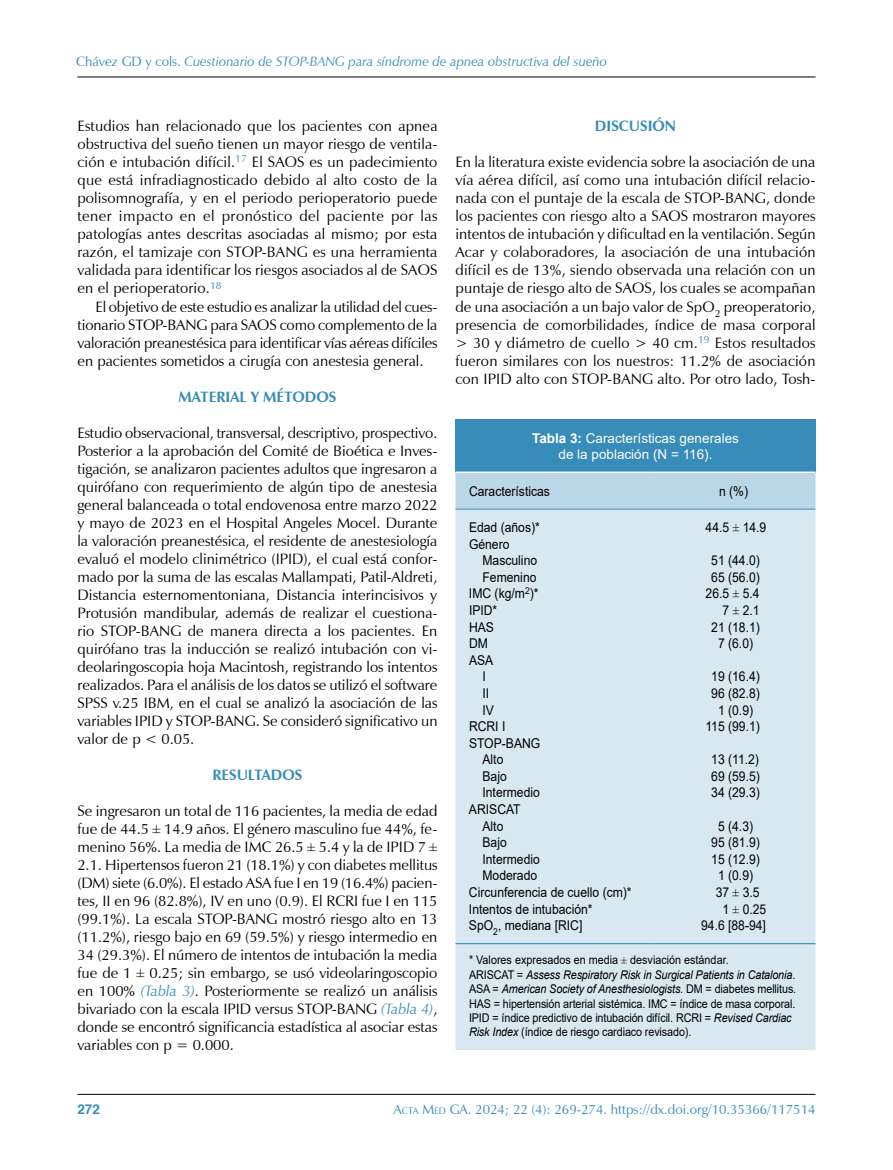
<style>
.page{position:relative;width:893px;height:1170px;background:#fff}
.page>*{position:absolute;margin:0;border:0;box-sizing:border-box;transform-origin:0 0}
.t1{font:15px/18px "Zapf Humanist 601 BT";color:#000;text-align:justify}
.t2{font:700 15px "Zapf Humanist 601 BT";color:#378cb9}
.t3{font:13.5px/16.6px "Arial";color:#000;scale:.9 1}
.t4{font:italic 13.5px "Zapf Humanist 601 BT";color:#378cb9}
.t5{font:13.5px "Zapf Humanist 601 BT";color:#378cb9}
.t6{font:13.5px/16.2px "Arial";color:#fff;text-align:center}
.t7{font:700 13.5px "Helvetica";color:#378cb9}
.t8{font:12px/14.4px "Arial";letter-spacing:-.01em;color:#000;scale:.9 1}
.s1{font-style:normal}
.s2{font-family:"Times New Roman"}
.s3{font-style:italic;color:#378cb9}
.s4{font-weight:700}
.s5{font-style:italic}
.s6{font-style:inherit}
.s7{font-size:9.45px}
</style>
<div class="page">
<hr style="left:77px;top:77px;width:738px;height:1px;background:#000">
<hr style="left:77px;top:1093px;width:738px;height:1px;background:#000">
<div style="left:455px;top:419px;width:360px;height:53px;background:#378cb9"></div>
<div style="left:455px;top:473px;width:360px;height:35px;background:#b9d7e6"></div>
<div style="left:455px;top:509px;width:360px;height:540px;background:#d7e8f1"></div>
<hr style="left:455px;top:508px;width:197px;height:1px;background:#378cb9">
<hr style="left:652px;top:508px;width:163px;height:1px;background:#378cb9">
<hr style="left:455px;top:471px;width:197px;height:2px;background:#fff">
<hr style="left:652px;top:471px;width:163px;height:2px;background:#fff">
<hr style="left:455px;top:943px;width:197px;height:1px;background:#378cb9">
<hr style="left:652px;top:943px;width:163px;height:1px;background:#378cb9">
<p class="t4" style="left:76px;top:53px;width:532px"><span class="s1">Chávez GD y cols.</span> Cuestionario de STOP-BANG para síndrome de apnea obstructiva del sueño</p>
<p class="t1" style="left:77px;top:117px;width:362px">Estudios han relacionado que los pacientes con apnea obstructiva del sueño tienen un mayor riesgo de ventila&shy;ción e intubación difícil.<sup>17</sup> El SAOS es un padecimiento que está infradiagnosticado debido al alto costo de la polisomnografía, y en el periodo perioperatorio puede tener impacto en el pronóstico del paciente por las patologías antes descritas asociadas al mismo; por esta razón, el tamizaje con STOP-BANG es una herramienta validada para identificar los riesgos asociados al de SAOS en el perioperatorio.<sup>18</sup></p>
<p class="t1" style="left:77px;top:297px;width:362px;text-indent:18px">El objetivo de este estudio es analizar la utilidad del cues&shy;tionario STOP-BANG para SAOS como complemento de la valoración preanestésica para identificar vías aéreas difíciles en pacientes sometidos a cirugía con anestesia general.</p>
<p class="t2" style="left:178px;top:387px;width:159px">MATERIAL Y MÉTODOS</p>
<p class="t1" style="left:77px;top:423px;width:362px">Estudio observacional, transversal, descriptivo, prospectivo.<br>Posterior a la aprobación del Comité de Bioética e Inves&shy;tigación, se analizaron pacientes adultos que ingresaron a quirófano con requerimiento de algún tipo de anestesia general balanceada o total endovenosa entre marzo 2022 y mayo de 2023 en el Hospital Angeles Mocel. Durante la valoración preanestésica, el residente de anestesiología evaluó el modelo clinimétrico (IPID), el cual está confor&shy;mado por la suma de las escalas Mallampati, Patil-Aldreti, Distancia esternomentoniana, Distancia interincisivos y Protusión mandibular, además de realizar el cuestiona&shy;rio STOP-BANG de manera directa a los pacientes. En quirófano tras la inducción se realizó intubación con vi&shy;deolaringoscopia hoja Macintosh, registrando los intentos realizados. Para el análisis de los datos se utilizó el software SPSS v.25 IBM, en el cual se analizó la asociación de las variables IPID y STOP-BANG. Se consideró significativo un valor de p &lt; 0.05.</p>
<p class="t2" style="left:212px;top:765px;width:92px">RESULTADOS</p>
<p class="t1" style="left:77px;top:801px;width:362px">Se ingresaron un total de 116 pacientes, la media de edad fue de 44.5 <span class="s2">±</span> 14.9 años. El género masculino fue 44%, fe&shy;menino 56%. La media de IMC 26.5 <span class="s2">±</span> 5.4 y la de IPID 7 <span class="s2">± </span>2.1. Hipertensos fueron 21 (18.1%) y con diabetes mellitus (DM) siete (6.0%). El estado ASA fue I en 19 (16.4%) pacien&shy;tes, II en 96 (82.8%), IV en uno (0.9). El RCRI fue I en 115 (99.1%). La escala STOP-BANG mostró riesgo alto en 13 (11.2%), riesgo bajo en 69 (59.5%) y riesgo intermedio en 34 (29.3%). El número de intentos de intubación la media fue de 1 <span class="s2">±</span> 0.25; sin embargo, se usó videolaringoscopio en 100% <span class="s3">(Tabla 3)</span>. Posteriormente se realizó un análisis bivariado con la escala IPID versus STOP-BANG <span class="s3">(Tabla 4)</span>, donde se encontró significancia estadística al asociar estas variables con p = 0.000.</p>
<p class="t2" style="left:595px;top:117px;width:83px">DISCUSIÓN</p>
<p class="t1" style="left:455px;top:153px;width:362px">En la literatura existe evidencia sobre la asociación de una vía aérea difícil, así como una intubación difícil relacio&shy;nada con el puntaje de la escala de STOP-BANG, donde los pacientes con riesgo alto a SAOS mostraron mayores intentos de intubación y dificultad en la ventilación. Según Acar y colaboradores, la asociación de una intubación difícil es de 13%, siendo observada una relación con un puntaje de riesgo alto de SAOS, los cuales se acompañan de una asociación a un bajo valor de SpO<sub>2</sub> preoperatorio, presencia de comorbilidades, índice de masa corporal &gt; 30 y diámetro de cuello &gt; 40 cm.<sup>19</sup> Estos resultados fueron similares con los nuestros: 11.2% de asociación con IPID alto con STOP-BANG alto. Por otro lado, Tosh-</p>
<p class="t6" style="left:532px;top:429px;width:208px"><span class="s4">Tabla 3:</span> Características generales de la población (N = 116).</p>
<p class="t3" style="left:469px;top:482px;width:92px">Características</p>
<p class="t3" style="left:719px;top:482px;width:34px">n (%)</p>
<p class="t3" style="left:469px;top:519px;width:80px">Edad (años)*</p>
<p class="t3" style="left:706px;top:519px;width:69px">44.5 <span class="s2">±</span> 14.9</p>
<p class="t3" style="left:482px;top:535px;width:62px;text-indent:-13px">Género<br>Masculino</p>
<p class="t3" style="left:711px;top:552px;width:56px">51 (44.0)</p>
<p class="t3" style="left:482px;top:568px;width:62px">Femenino</p>
<p class="t3" style="left:711px;top:568px;width:56px">65 (56.0)</p>
<p class="t3" style="left:469px;top:585px;width:79px">IMC (kg/m<sup>2</sup>)*</p>
<p class="t3" style="left:706px;top:585px;width:61px">26.5 <span class="s2">±</span> 5.4</p>
<p class="t3" style="left:469px;top:601px;width:33px">IPID*</p>
<p class="t3" style="left:722px;top:601px;width:43px">7 <span class="s2">±</span> 2.1</p>
<p class="t3" style="left:469px;top:618px;width:29px">HAS</p>
<p class="t3" style="left:711px;top:618px;width:56px">21 (18.1)</p>
<p class="t3" style="left:469px;top:635px;width:22px">DM</p>
<p class="t3" style="left:718px;top:635px;width:41px">7 (6.0)</p>
<p class="t3" style="left:469px;top:651px;width:29px;text-align:center">ASA<br>I</p>
<p class="t3" style="left:711px;top:668px;width:56px">19 (16.4)</p>
<p class="t3" style="left:482px;top:684px;width:9px">II</p>
<p class="t3" style="left:711px;top:684px;width:56px">96 (82.8)</p>
<p class="t3" style="left:482px;top:701px;width:14px">IV</p>
<p class="t3" style="left:718px;top:701px;width:41px">1 (0.9)</p>
<p class="t3" style="left:469px;top:718px;width:42px">RCRI I</p>
<p class="t3" style="left:705px;top:718px;width:62px">115 (99.1)</p>
<p class="t3" style="left:482px;top:734px;width:66px;text-indent:-13px">STOP-BANG<br>Alto</p>
<p class="t3" style="left:711px;top:751px;width:55px">13 (11.2)</p>
<p class="t3" style="left:482px;top:767px;width:29px">Bajo</p>
<p class="t3" style="left:711px;top:767px;width:56px">69 (59.5)</p>
<p class="t3" style="left:482px;top:784px;width:65px">Intermedio</p>
<p class="t3" style="left:711px;top:784px;width:56px">34 (29.3)</p>
<p class="t3" style="left:469px;top:800px;width:59px;text-align:center">ARISCAT<br>Alto</p>
<p class="t3" style="left:718px;top:817px;width:41px">5 (4.3)</p>
<p class="t3" style="left:482px;top:834px;width:29px">Bajo</p>
<p class="t3" style="left:711px;top:834px;width:56px">95 (81.9)</p>
<p class="t3" style="left:482px;top:850px;width:65px">Intermedio</p>
<p class="t3" style="left:711px;top:850px;width:56px">15 (12.9)</p>
<p class="t3" style="left:482px;top:867px;width:62px">Moderado</p>
<p class="t3" style="left:718px;top:867px;width:41px">1 (0.9)</p>
<p class="t3" style="left:469px;top:883px;width:182px">Circunferencia de cuello (cm)*</p>
<p class="t3" style="left:716px;top:883px;width:50px">37 <span class="s2">±</span> 3.5</p>
<p class="t3" style="left:469px;top:900px;width:139px">Intentos de intubación*</p>
<p class="t3" style="left:722px;top:900px;width:50px">1 <span class="s2">±</span> 0.25</p>
<p class="t3" style="left:469px;top:916px;width:128px">SpO<sub>2</sub>, mediana [RIC]</p>
<p class="t3" style="left:701px;top:916px;width:74px">94.6 [88-94]</p>
<p class="t8" style="left:469px;top:952px;width:365px">* Valores expresados en media <span class="s2">±</span> desviación estándar.<br>ARISCAT = <span class="s5">Assess Respiratory Risk in Surgical Patients in Catalonia</span>.<br>ASA = <span class="s5">American Society of Anesthesiologists.</span> DM = diabetes mellitus.<br>HAS = hipertensión arterial sistémica. IMC = índice de masa corporal.<br>IPID = índice predictivo de intubación difícil. RCRI = <span class="s5">Revised Cardiac Risk Index</span> (índice de riesgo cardiaco revisado).</p>
<p class="t7" style="left:77px;top:1097px;width:24px">272</p>
<p class="t5" style="left:394px;top:1101px;width:423px"><span class="s6">A</span><span class="s7">CTA</span> <span class="s6">M</span><span class="s7">ED</span> <span class="s6">GA. 2024; 22 (4): 269-274.</span> https://dx.doi.org/10.35366/117514</p>
</div>
